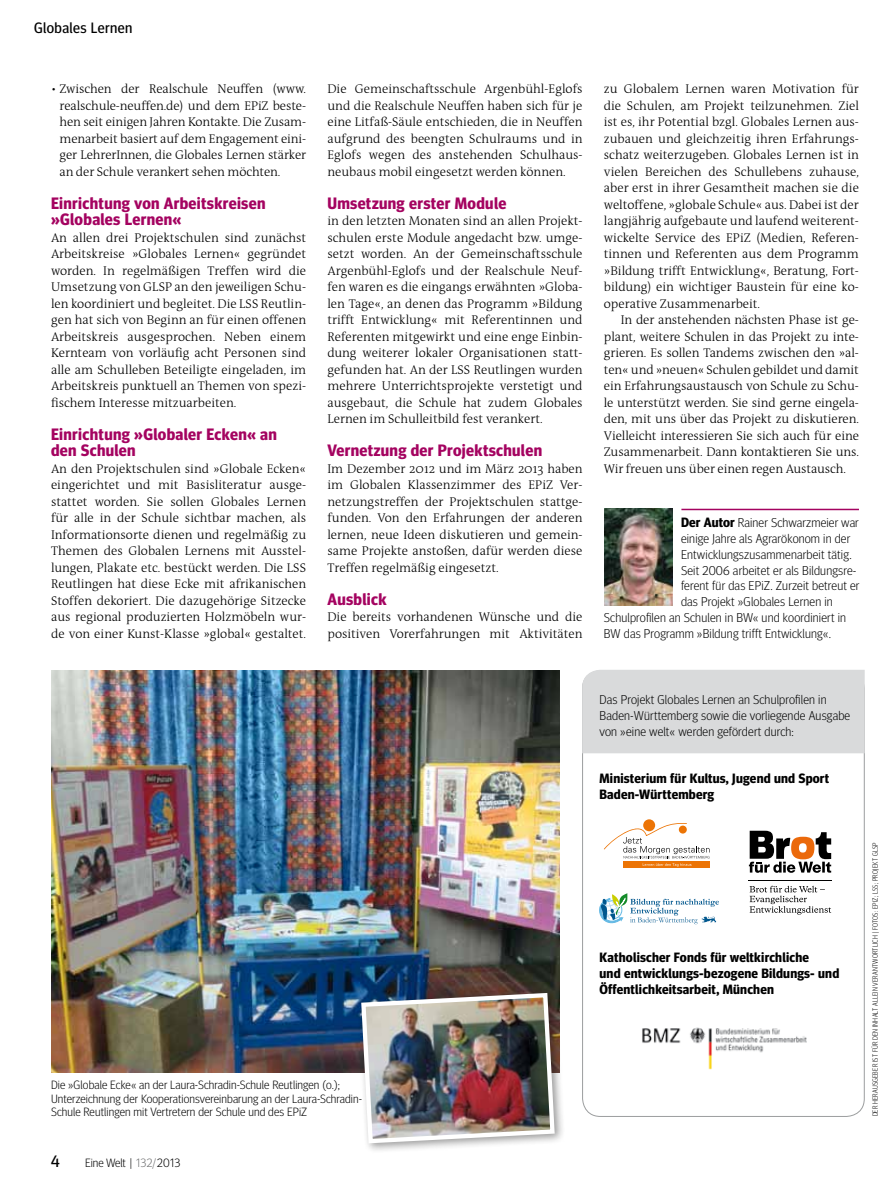
<style>
.page{position:relative;width:893px;height:1191px;background:#fff}
.page>*{position:absolute;margin:0;border:0;box-sizing:border-box;transform-origin:0 0}
.t1{font:700 16.5px/16.5px "Meta Headline";letter-spacing:.02em;color:#a40360}
.t2{font:16.5px "Meta Headline";color:#000}
.t3{font:15px "Meta Headline";letter-spacing:.03em;color:#000}
.t4{font:700 13.5px/15.8px "Meta Headline";letter-spacing:.015em;color:#000}
.t5{font:300 12.75px/16.5px "The Antiqua B3";color:#000;text-align:justify}
.t6{font:300 12.75px/15.8px "Meta Headline";letter-spacing:.015em;color:#000}
.t7{font:300 12px/13.5px "Meta Headline";letter-spacing:.01em;color:#000}
.t8{font:300 7.5px "Meta Headline Cond";letter-spacing:.03em;color:#000}
.s1{font-weight:700;font-size:13.5px}
.s2{color:#707172}
</style>
<div class="page">
<hr style="left:681px;top:509px;width:178px;height:1px;background:#a40360">
<img style="left:604px;top:509px;width:68px;height:97px">
<img style="left:51px;top:671px;width:508px;height:401px">
<div style="left:357px;top:988px;width:208px;height:166px;background:#000;opacity:.4"></div>
<img style="left:359px;top:990px;width:198px;height:155px">
<div style="left:623px;top:861px;width:87px;height:7px;background:#ec7405"></div>
<svg style="left:643px;top:819px;width:12px;height:12px"></svg>
<svg style="left:604px;top:822px;width:105px;height:44px"></svg>
<svg style="left:599px;top:893px;width:120px;height:31px"></svg>
<img style="left:642px;top:1027px;width:165px;height:43px">
<svg style="left:749px;top:830px;width:82px;height:42px"></svg>
<hr style="left:749px;top:880px;width:83px;height:1px;background:#000">
<svg style="left:750px;top:885px;width:81px;height:29px"></svg>
<div style="left:582px;top:670px;width:283px;height:83px;background:#d9dadb"></div>
<p class="t3" style="left:34px;top:19px;width:100px">Globales Lernen</p>
<p class="t5" style="left:60px;top:81px;width:248px;text-indent:-9px">• Zwischen der Realschule Neuffen (www. realschule-neuffen.de) und dem EPiZ beste&shy;hen seit einigen Jahren Kontakte. Die Zusam&shy;menarbeit basiert auf dem Engagement eini&shy;ger LehrerInnen, die Globales Lernen stärker an der Schule verankert sehen möchten.</p>
<p class="t1" style="left:51px;top:194px;width:216px">Einrichtung von Arbeitskreisen »Globales Lernen«</p>
<p class="t5" style="left:51px;top:230px;width:257px">An allen drei Projektschulen sind zunächst Arbeitskreise »Globales Lernen« gegründet worden. In regelmäßigen Treffen wird die Umsetzung von GLSP an den jeweiligen Schu&shy;len koordiniert und begleitet. Die LSS Reutlin&shy;gen hat sich von Beginn an für einen offenen Arbeitskreis ausgesprochen. Neben einem Kernteam von vorläufig acht Personen sind alle am Schulleben Beteiligte eingeladen, im Arbeitskreis punktuell an Themen von spezi&shy;fischem Interesse mitzuarbeiten.</p>
<p class="t1" style="left:51px;top:425px;width:227px">Einrichtung »Globaler Ecken« an den Schulen</p>
<p class="t5" style="left:51px;top:461px;width:257px">An den Projektschulen sind »Globale Ecken« eingerichtet und mit Basisliteratur ausge&shy;stattet worden. Sie sollen Globales Lernen für alle in der Schule sichtbar machen, als Informationsorte dienen und regelmäßig zu Themen des Globalen Lernens mit Ausstel&shy;lungen, Plakate etc. bestückt werden. Die LSS Reutlingen hat diese Ecke mit afrikanischen Stoffen dekoriert. Die dazugehörige Sitzecke aus regional produzierten Holzmöbeln wur&shy;de von einer Kunst-Klasse »global« gestaltet.</p>
<p class="t5" style="left:327px;top:81px;width:257px">Die Gemeinschaftsschule Argenbühl-Eglofs und die Realschule Neuffen haben sich für je eine Litfaß-Säule entschieden, die in Neuffen aufgrund des beengten Schulraums und in Eglofs wegen des anstehenden Schulhaus&shy;neubaus mobil eingesetzt werden können.</p>
<p class="t1" style="left:327px;top:194px;width:180px">Umsetzung erster Module</p>
<p class="t5" style="left:327px;top:213px;width:257px">in den letzten Monaten sind an allen Projekt&shy;schulen erste Module angedacht bzw. umge&shy;setzt worden. An der Gemeinschaftsschule Argenbühl-Eglofs und der Realschule Neuf&shy;fen waren es die eingangs erwähnten »Globa&shy;len Tage«, an denen das Programm »Bildung trifft Entwicklung« mit Referentinnen und Referenten mitgewirkt und eine enge Einbin&shy;dung weiterer lokaler Organisationen statt&shy;gefunden hat. An der LSS Reutlingen wurden mehrere Unterrichtsprojekte verstetigt und ausgebaut, die Schule hat zudem Globales Lernen im Schulleitbild fest verankert.</p>
<p class="t1" style="left:327px;top:442px;width:216px">Vernetzung der Projektschulen</p>
<p class="t5" style="left:327px;top:461px;width:257px">Im Dezember 2012 und im März 2013 haben im Globalen Klassenzimmer des EPiZ Ver&shy;netzungstreffen der Projektschulen stattge&shy;funden. Von den Erfahrungen der anderen lernen, neue Ideen diskutieren und gemein&shy;same Projekte anstoßen, dafür werden diese Treffen regelmäßig eingesetzt.</p>
<p class="t1" style="left:327px;top:590px;width:61px">Ausblick</p>
<p class="t5" style="left:327px;top:609px;width:257px">Die bereits vorhandenen Wünsche und die positiven Vorerfahrungen mit Aktivitäten</p>
<p class="t5" style="left:604px;top:81px;width:257px">zu Globalem Lernen waren Motivation für die Schulen, am Projekt teilzunehmen. Ziel ist es, ihr Potential bzgl. Globales Lernen aus&shy;zubauen und gleichzeitig ihren Erfahrungs&shy;schatz weiterzugeben. Globales Lernen ist in vielen Bereichen des Schullebens zuhause, aber erst in ihrer Gesamtheit machen sie die weltoffene, »globale Schule« aus. Dabei ist der langjährig aufgebaute und laufend weiterent&shy;wickelte Service des EPiZ (Medien, Referen&shy;tinnen und Referenten aus dem Programm »Bildung trifft Entwicklung«, Beratung, Fort&shy;bildung) ein wichtiger Baustein für eine ko&shy;operative Zusammenarbeit.</p>
<p class="t5" style="left:604px;top:312px;width:257px;text-indent:17px">In der anstehenden nächsten Phase ist ge&shy;plant, weitere Schulen in das Projekt zu inte&shy;grieren. Es sollen Tandems zwischen den »al&shy;ten« und »neuen« Schulen gebildet und damit ein Erfahrungsaustausch von Schule zu Schu&shy;le unterstützt werden. Sie sind gerne eingela&shy;den, mit uns über das Projekt zu diskutieren.<br>Vielleicht interessieren Sie sich auch für eine Zusammenarbeit. Dann kontaktieren Sie uns.<br>Wir freuen uns über einen regen Austausch.</p>
<p class="t6" style="left:681px;top:515px;width:179px"><span class="s1">Der Autor</span> Rainer Schwarzmeier war</p>
<p class="t6" style="left:681px;top:530px;width:171px">einige Jahre als Agrarökonom in der</p>
<p class="t6" style="left:681px;top:546px;width:172px">Entwicklungszusammenarbeit tätig.</p>
<p class="t6" style="left:681px;top:562px;width:177px">Seit 2006 arbeitet er als Bildungsre-</p>
<p class="t6" style="left:681px;top:578px;width:180px">ferent für das EPiZ. Zurzeit betreut er</p>
<p class="t6" style="left:681px;top:593px;width:153px">das Projekt »Globales Lernen in</p>
<p class="t6" style="left:604px;top:609px;width:244px">Schulprofilen an Schulen in BW« und koordiniert in</p>
<p class="t6" style="left:604px;top:625px;width:229px">BW das Programm »Bildung trifft Entwicklung«.</p>
<p class="t7" style="left:51px;top:1078px;width:313px">Die »Globale Ecke« an der Laura-Schradin-Schule Reutlingen (o.);<br>Unterzeichnung der Kooperationsvereinbarung an der Laura-Schradin-<br>Schule Reutlingen mit Vertretern der Schule und des EPiZ</p>
<p class="t2" style="left:51px;top:1151px;width:10px">4</p>
<p class="t7" style="left:85px;top:1155px;width:97px">Eine Welt | <span class="s2">132/</span>2013</p>
<p class="t6" style="left:600px;top:692px;width:252px">Das Projekt Globales Lernen an Schulprofilen in<br>Baden-Württemberg sowie die vorliegende Ausgabe von »eine welt« werden gefördert durch:</p>
<p class="t4" style="left:600px;top:770px;width:231px">Ministerium für Kultus, Jugend und Sport<br>Baden-Württemberg</p>
<p class="t4" style="left:600px;top:949px;width:241px">Katholischer Fonds für weltkirchliche<br>und entwicklungs-bezogene Bildungs- und<br>Öffentlichkeitsarbeit, München</p>
<p class="t8" style="left:871px;top:1116px;width:275px;rotate:-90deg">Der Herausgeber ist für den Inhalt allein verantwortlich | Fotos: EPIZ; LSS; Projekt GLSP</p>
</div>
